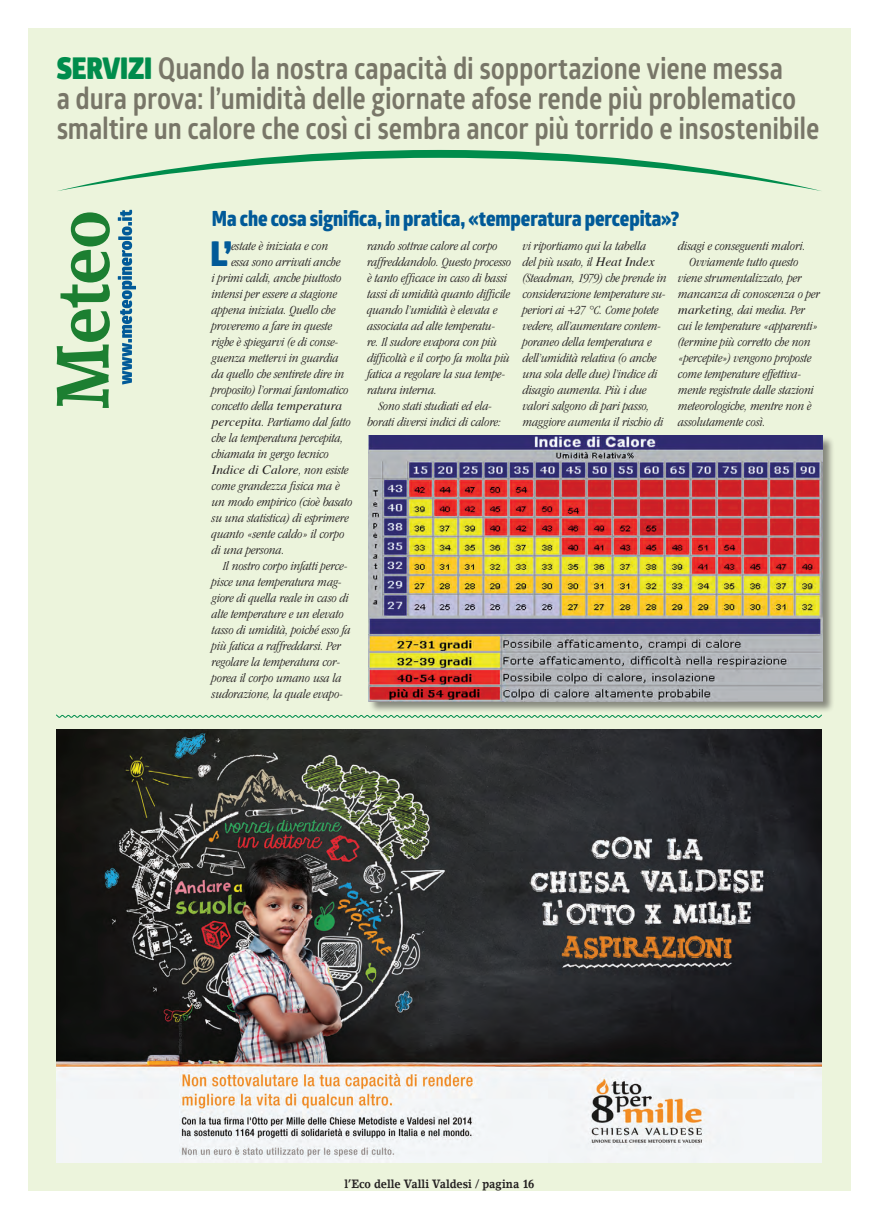
<style>
.page{position:relative;width:879px;height:1219px;background:#fff}
.page>*{position:absolute;margin:0;border:0;box-sizing:border-box;transform-origin:0 0}
.t1{font:900 34.4px "Glober";color:#015a98;scale:.91 1}
.t2{font:700 30px/30px "Glober";letter-spacing:-.005em;color:#787668;scale:.86 1}
.t3{font:800 21px "Glober";letter-spacing:-.005em;color:#015a98;scale:.88 1}
.t4{font:italic 300 condensed 12.8px/16px "ITC Garamond Std";color:#231f20;scale:1.04 1}
.t5{font:italic 12.8px "Times";letter-spacing:-.005em;color:#231f20;scale:1.04 1}
.t6{font:700 12px "Lino Letter Std";letter-spacing:-.005em;color:#231f20;scale:.88 1}
.s1{font-weight:900;color:#008c4c}
.s2{font-family:"Times";font-weight:400;font-stretch:normal}
.s3{font-family:"ITC Garamond Std";font-weight:300;font-stretch:condensed}
</style>
<div class="page">
<div style="left:28px;top:28px;width:822px;height:1163px;background:#ecf4dc"></div>
<svg style="left:56px;top:714px;width:766px;height:4px"></svg>
<img style="left:57px;top:729px;width:765px;height:433px">
<svg style="left:57px;top:212px;width:53px;height:196px"></svg>
<svg style="left:118px;top:210px;width:18px;height:175px"></svg>
<div style="left:368px;top:436px;width:466px;height:278px;background:#231f20;opacity:.5"></div>
<img style="left:368px;top:436px;width:454px;height:266px">
<svg style="left:58px;top:150px;width:763px;height:41px"></svg>
<h2 class="t2" style="left:57px;top:53px;width:888px"><span class="s1">SERVIZI</span> Quando la nostra capacità di sopportazione viene messa<br>a dura prova: l’umidità delle giornate afose rende più problematico smaltire un calore che così ci sembra ancor più torrido e insostenibile</h2>
<h3 class="t3" style="left:212px;top:202px;width:532px">Ma che cosa significa, in pratica, «temperatura percepita»?</h3>
<h1 class="t1" style="left:210px;top:227px;width:25px">L’</h1>
<p class="t4" style="left:231px;top:238px;width:95px">estate è iniziata e con</p>
<p class="t4" style="left:231px;top:254px;width:106px">essa sono arrivati anche</p>
<p class="t4" style="left:212px;top:270px;width:126px">i primi caldi, anche piuttosto</p>
<p class="t4" style="left:212px;top:286px;width:122px">intensi per essere a stagione</p>
<p class="t4" style="left:212px;top:302px;width:120px">appena iniziata. Quello che</p>
<p class="t4" style="left:212px;top:318px;width:117px">proveremo a fare in queste</p>
<p class="t4" style="left:212px;top:334px;width:123px">righe è spiegarvi (e di conse-</p>
<p class="t4" style="left:212px;top:350px;width:123px">guenza mettervi in guardia</p>
<p class="t4" style="left:212px;top:366px;width:129px">da quello che sentirete dire in</p>
<p class="t4" style="left:212px;top:382px;width:133px">proposito) l’ormai fantomatico</p>
<p class="t4" style="left:212px;top:398px;width:127px">concetto della <span class="s2">temperatura</span></p>
<p class="t4" style="left:212px;top:414px;width:135px"><span class="s2">percepita</span>. Partiamo dal fatto</p>
<p class="t4" style="left:212px;top:430px;width:128px">che la temperatura percepita,</p>
<p class="t4" style="left:212px;top:446px;width:114px">chiamata in gergo tecnico</p>
<p class="t5" style="left:212px;top:458px;width:133px">Indice di Calore<span class="s3">, non esiste</span></p>
<p class="t4" style="left:212px;top:478px;width:137px">come grandezza fisica ma è un modo empirico (cioè basato su una statistica) di esprimere quanto «sente caldo» il corpo di una persona.</p>
<p class="t4" style="left:212px;top:558px;width:135px;text-indent:11px">Il nostro corpo infatti perce&shy;pisce una temperatura mag&shy;giore di quella reale in caso di alte temperature e un elevato tasso di umidità, poiché esso fa più fatica a raffreddarsi. Per regolare la temperatura cor&shy;porea il corpo umano usa la sudorazione, la quale evapo-</p>
<p class="t4" style="left:367px;top:238px;width:127px">rando sottrae calore al corpo</p>
<p class="t4" style="left:367px;top:254px;width:140px">raffreddandolo. Questo processo</p>
<p class="t4" style="left:367px;top:270px;width:136px">è tanto efficace in caso di bassi</p>
<p class="t4" style="left:367px;top:286px;width:139px">tassi di umidità quanto difficile</p>
<p class="t4" style="left:367px;top:302px;width:127px">quando l’umidità è elevata e</p>
<p class="t4" style="left:367px;top:318px;width:125px">associata ad alte temperatu-</p>
<p class="t4" style="left:367px;top:334px;width:126px">re. Il sudore evapora con più</p>
<p class="t4" style="left:367px;top:350px;width:139px">difficoltà e il corpo fa molta più</p>
<p class="t4" style="left:367px;top:366px;width:134px">fatica a regolare la sua tempe-</p>
<p class="t4" style="left:367px;top:382px;width:68px">ratura interna.</p>
<p class="t4" style="left:379px;top:398px;width:111px">Sono stati studiati ed ela-</p>
<p class="t4" style="left:367px;top:414px;width:130px">borati diversi indici di calore:</p>
<p class="t4" style="left:523px;top:238px;width:140px">vi riportiamo qui la tabella<br>del più usato, il <span class="s2">Heat Index </span>(Steadman, 1979) che prende in considerazione temperature su&shy;periori ai +27 °C. Come potete vedere, all’aumentare contem&shy;poraneo della temperatura e dell’umidità relativa (o anche una sola delle due) l’indice di disagio aumenta. Più i due valori salgono di pari passo, maggiore aumenta il rischio di</p>
<p class="t4" style="left:678px;top:238px;width:124px">disagi e conseguenti malori.</p>
<p class="t4" style="left:689px;top:254px;width:106px">Ovviamente tutto questo</p>
<p class="t4" style="left:678px;top:270px;width:121px">viene strumentalizzato, per</p>
<p class="t4" style="left:678px;top:286px;width:138px">mancanza di conoscenza o per</p>
<p class="t4" style="left:678px;top:302px;width:124px"><span class="s2">marketing</span>, dai media. Per</p>
<p class="t4" style="left:678px;top:318px;width:136px">cui le temperature «apparenti»</p>
<p class="t4" style="left:678px;top:334px;width:129px">(termine più corretto che non</p>
<p class="t4" style="left:678px;top:350px;width:130px">«percepite») vengono proposte</p>
<p class="t4" style="left:678px;top:366px;width:120px">come temperature effettiva-</p>
<p class="t4" style="left:678px;top:382px;width:132px">mente registrate dalle stazioni</p>
<p class="t4" style="left:678px;top:398px;width:130px">meteorologiche, mentre non è</p>
<p class="t4" style="left:678px;top:414px;width:86px">assolutamente così.</p>
<p class="t6" style="left:344px;top:1176px;width:217px">l’Eco delle Valli Valdesi / pagina 16</p>
</div>
